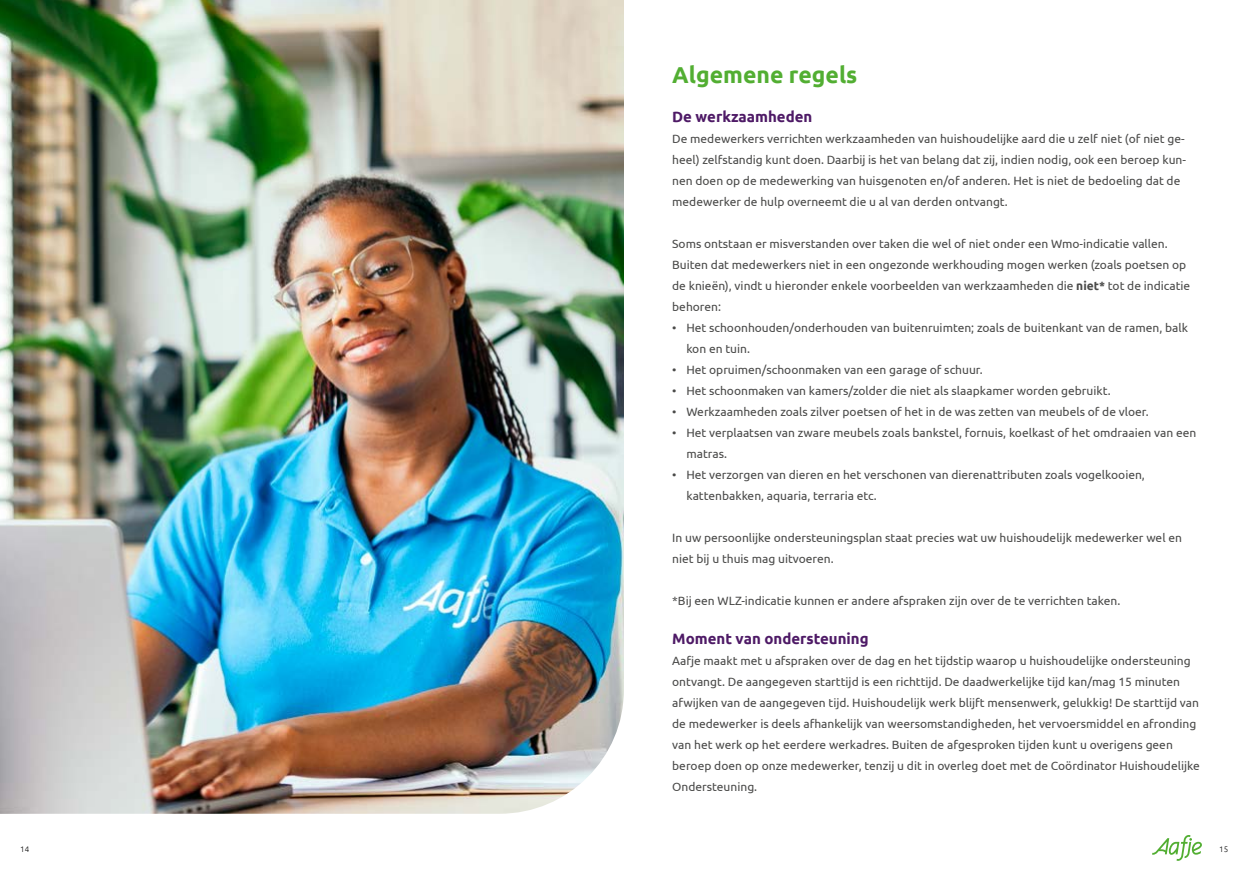
<style>
.page{position:relative;width:1248px;height:879px;background:#fff}
.page>*{position:absolute;margin:0;border:0;box-sizing:border-box;transform-origin:0 0}
.t1{font:700 23px "Ubuntu";color:#52ae32}
.t2{font:700 15px "Ubuntu";color:#4e1a66}
.t3{font:12px/21px "Ubuntu";color:#4a4a49}
.t4{font:300 8px "Ubuntu";color:#000}
.s1{font-weight:700}
</style>
<div class="page">
<svg style="left:1152px;top:835px;width:49px;height:26px"></svg>
<img style="left:0;top:0;width:624px;height:814px">
<h1 class="t1" style="left:672px;top:65px;width:187px">Algemene regels</h1>
<p class="t2" style="left:672px;top:110px;width:142px">De werkzaamheden</p>
<p class="t3" style="left:672px;top:129px;width:515px">De medewerkers verrichten werkzaamheden van huishoudelijke aard die u zelf niet (of niet ge&shy;heel) zelfstandig kunt doen. Daarbij is het van belang dat zij, indien nodig, ook een beroep kun&shy;nen doen op de medewerking van huisgenoten en/of anderen. Het is niet de bedoeling dat de medewerker de hulp overneemt die u al van derden ontvangt.</p>
<p class="t3" style="left:672px;top:234px;width:519px">Soms ontstaan er misverstanden over taken die wel of niet onder een Wmo-indicatie vallen.<br>Buiten dat medewerkers niet in een ongezonde werkhouding mogen werken (zoals poetsen op de knieën), vindt u hieronder enkele voorbeelden van werkzaamheden die <span class="s1">niet*</span> tot de indicatie behoren:</p>
<p class="t3" style="left:686px;top:318px;width:503px;text-indent:-14px">• Het schoonhouden/onderhouden van buitenruimten; zoals de buitenkant van de ramen, balk kon en tuin.</p>
<p class="t3" style="left:672px;top:360px;width:312px">• Het opruimen/schoonmaken van een garage of schuur.</p>
<p class="t3" style="left:672px;top:381px;width:440px">• Het schoonmaken van kamers/zolder die niet als slaapkamer worden gebruikt.</p>
<p class="t3" style="left:672px;top:402px;width:478px">• Werkzaamheden zoals zilver poetsen of het in de was zetten van meubels of de vloer.</p>
<p class="t3" style="left:686px;top:423px;width:511px;text-indent:-14px">• Het verplaatsen van zware meubels zoals bankstel, fornuis, koelkast of het omdraaien van een matras.</p>
<p class="t3" style="left:686px;top:465px;width:460px;text-indent:-14px">• Het verzorgen van dieren en het verschonen van dierenattributen zoals vogelkooien, kattenbakken, aquaria, terraria etc.</p>
<p class="t3" style="left:672px;top:528px;width:511px">In uw persoonlijke ondersteuningsplan staat precies wat uw huishoudelijk medewerker wel en niet bij u thuis mag uitvoeren.</p>
<p class="t3" style="left:672px;top:591px;width:449px">*Bij een WLZ-indicatie kunnen er andere afspraken zijn over de te verrichten taken.</p>
<p class="t2" style="left:672px;top:632px;width:198px">Moment van ondersteuning</p>
<p class="t3" style="left:672px;top:651px;width:529px">Aafje maakt met u afspraken over de dag en het tijdstip waarop u huishoudelijke ondersteuning ontvangt. De aangegeven starttijd is een richttijd. De daadwerkelijke tijd kan/mag 15 minuten afwijken van de aangegeven tijd. Huishoudelijk werk blijft mensenwerk, gelukkig! De starttijd van de medewerker is deels afhankelijk van weersomstandigheden, het vervoersmiddel en afronding van het werk op het eerdere werkadres. Buiten de afgesproken tijden kunt u overigens geen beroep doen op onze medewerker, tenzij u dit in overleg doet met de Coördinator Huishoudelijke Ondersteuning.</p>
<p class="t4" style="left:20px;top:846px;width:11px">14</p>
<p class="t4" style="left:1218px;top:846px;width:11px">15</p>
</div>
